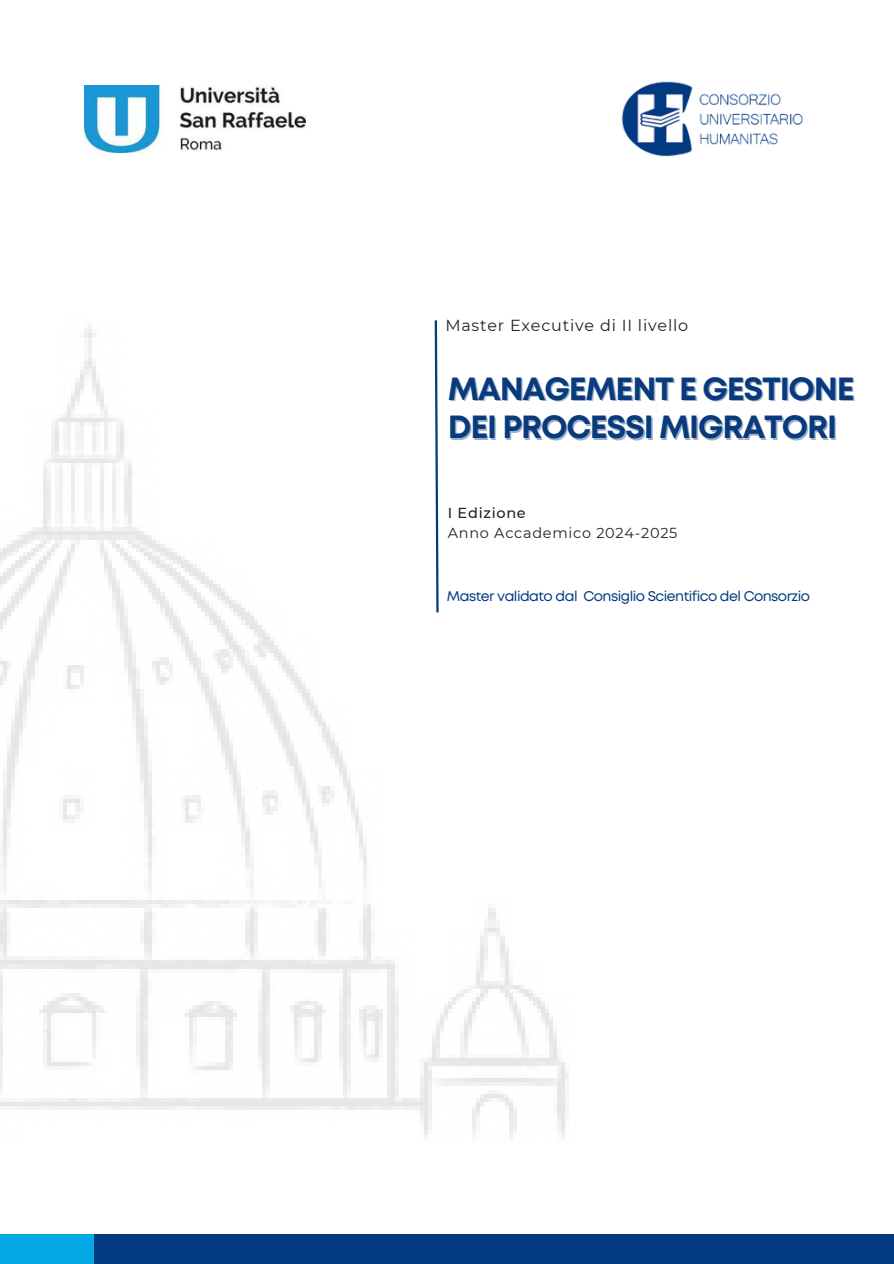
<style>
.page{position:relative;width:894px;height:1264px;background:#fff}
.page>*{position:absolute;margin:0;border:0;box-sizing:border-box;transform-origin:0 0}
.t1{font:700 32.1px "Mont";letter-spacing:-.035em;color:#093a7c}
.t2{font:15.9px "Montserrat";letter-spacing:.05em;color:#222}
.t3{font:14.4px/20.2px "Montserrat";letter-spacing:.05em;color:#222}
.t4{font:14.1px "Mont";letter-spacing:-.04em;color:#013a81}
.s1{font-weight:500}
</style>
<div class="page">
<img style="left:0;top:329px;width:569px;height:810px">
<div style="left:49px;top:1233px;width:844px;height:30px;background:#013a81"></div>
<div style="left:0;top:1233px;width:93px;height:30px;background:#04a8e5"></div>
<svg style="left:433px;top:320px;width:6px;height:294px"></svg>
<img style="left:621px;top:81px;width:182px;height:76px">
<img style="left:84px;top:85px;width:221px;height:67px">
<p class="t2" style="left:445px;top:316px;width:244px">Master Executive di II livello</p>
<h2 class="t1" style="left:447px;top:376px;width:408px">MANAGEMENT E GESTIONE</h2>
<h1 class="t1" style="left:447px;top:415px;width:390px">DEI PROCESSI MIGRATORI</h1>
<h2 class="t3" style="left:447px;top:502px;width:231px"><span class="s1">I Edizione<br></span>Anno Accademico 2024-2025</h2>
<p class="t4" style="left:446px;top:590px;width:365px">Master validato dal Consiglio Scientifico del Consorzio</p>
</div>
